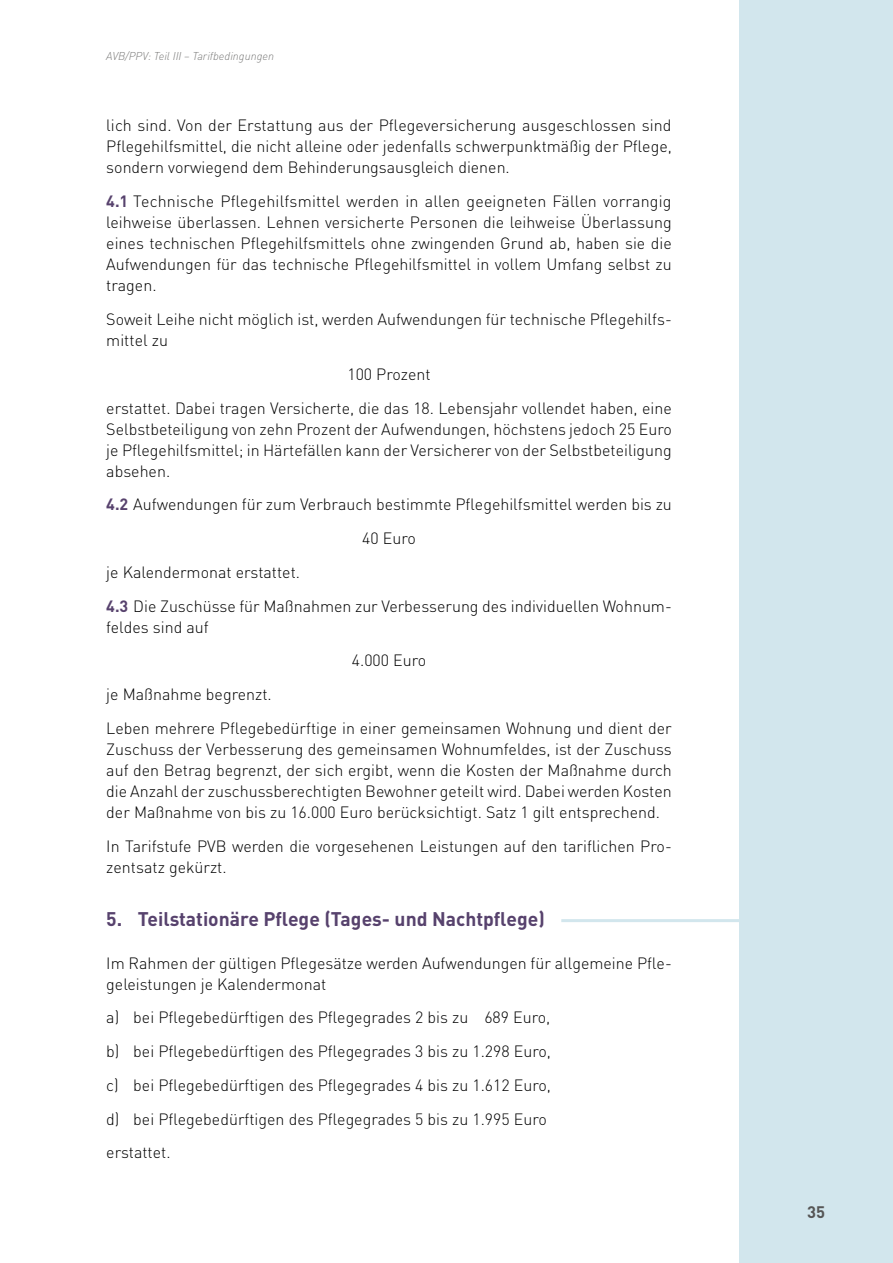
<style>
.page{position:relative;width:893px;height:1263px;background:#fff}
.page>*{position:absolute;margin:0;border:0;box-sizing:border-box;transform-origin:0 0}
.t1{font:700 19.5px "DINOT";color:#57426d}
.t2{font:700 16.5px "DINOT";color:#565656}
.t3{font:300 16.2px/21px "DINOT";color:#000}
.t4{font:italic 300 11.25px "DIN";color:#7b7b7a}
.s1{font-weight:700;color:#57426d}
</style>
<div class="page">
<div style="left:740px;top:0;width:153px;height:1263px;background:#d2e6ed"></div>
<hr style="left:561px;top:919px;width:179px;height:3px;background:#d2e6ed">
<p class="t4" style="left:106px;top:49px;width:169px">AVB/PPV: Teil III – Tarifbedingungen</p>
<p class="t3" style="left:106px;top:114px;width:567px;text-align:justify">lich sind. Von der Erstattung aus der Pflegeversicherung ausgeschlossen sind Pflegehilfsmittel, die nicht alleine oder jedenfalls schwerpunktmäßig der Pflege, sondern vorwiegend dem Behinderungsausgleich dienen.</p>
<p class="t3" style="left:106px;top:190px;width:567px;text-align:justify"><span class="s1">4.1</span> Technische Pflegehilfsmittel werden in allen geeigneten Fällen vorrangig leihweise überlassen. Lehnen versicherte Personen die leihweise Überlassung eines technischen Pflegehilfsmittels ohne zwingenden Grund ab, haben sie die Aufwendungen für das technische Pflegehilfsmittel in vollem Umfang selbst zu tragen.</p>
<p class="t3" style="left:106px;top:308px;width:567px">Soweit Leihe nicht möglich ist, werden Aufwendungen für technische Pflegehilfs&shy;mittel zu</p>
<p class="t3" style="left:106px;top:356px;width:567px;line-height:33.8px;text-align:center">100 Prozent<br>erstattet. Dabei tragen Versicherte, die das 18. Lebensjahr vollendet haben, eine</p>
<p class="t3" style="left:106px;top:417px;width:567px;text-align:justify">Selbstbeteiligung von zehn Prozent der Aufwendungen, höchstens jedoch 25 Euro je Pflegehilfsmittel; in Härtefällen kann der Versicherer von der Selbstbeteiligung absehen.</p>
<p class="t3" style="left:106px;top:493px;width:567px"><span class="s1">4.2</span> Aufwendungen für zum Verbrauch bestimmte Pflegehilfsmittel werden bis zu</p>
<p class="t3" style="left:362px;top:527px;width:55px">40 Euro</p>
<p class="t3" style="left:106px;top:561px;width:195px">je Kalendermonat erstattet.</p>
<p class="t3" style="left:106px;top:594px;width:567px"><span class="s1">4.3</span> Die Zuschüsse für Maßnahmen zur Verbesserung des individuellen Wohnum-</p>
<p class="t3" style="left:106px;top:615px;width:104px">feldes sind auf</p>
<p class="t3" style="left:352px;top:649px;width:76px">4.000 Euro</p>
<p class="t3" style="left:106px;top:677px;width:567px;line-height:33.8px">je Maßnahme begrenzt.<br>Leben mehrere Pflegebedürftige in einer gemeinsamen Wohnung und dient der</p>
<p class="t3" style="left:106px;top:738px;width:567px;text-align:justify">Zuschuss der Verbesserung des gemeinsamen Wohnumfeldes, ist der Zuschuss auf den Betrag begrenzt, der sich ergibt, wenn die Kosten der Maßnahme durch die Anzahl der zuschussberechtigten Bewohner geteilt wird. Dabei werden Kosten der Maßnahme von bis zu 16.000 Euro berücksichtigt. Satz 1 gilt entsprechend.</p>
<p class="t3" style="left:106px;top:834px;width:567px">In Tarifstufe PVB werden die vorgesehenen Leistungen auf den tariflichen Pro&shy;zentsatz gekürzt.</p>
<p class="t1" style="left:106px;top:906px;width:440px">5. Teilstationäre Pflege (Tages- und Nachtpflege)</p>
<p class="t3" style="left:106px;top:952px;width:567px">Im Rahmen der gültigen Pflegesätze werden Aufwendungen für allgemeine Pfle&shy;geleistungen je Kalendermonat</p>
<p class="t3" style="left:106px;top:1000px;width:446px;line-height:33.8px">a) bei Pflegebedürftigen des Pflegegrades 2 bis zu 689 Euro, b) bei Pflegebedürftigen des Pflegegrades 3 bis zu 1.298 Euro, c) bei Pflegebedürftigen des Pflegegrades 4 bis zu 1.612 Euro, d) bei Pflegebedürftigen des Pflegegrades 5 bis zu 1.995 Euro erstattet.</p>
<p class="t2" style="left:807px;top:1201px;width:19px">35</p>
</div>
